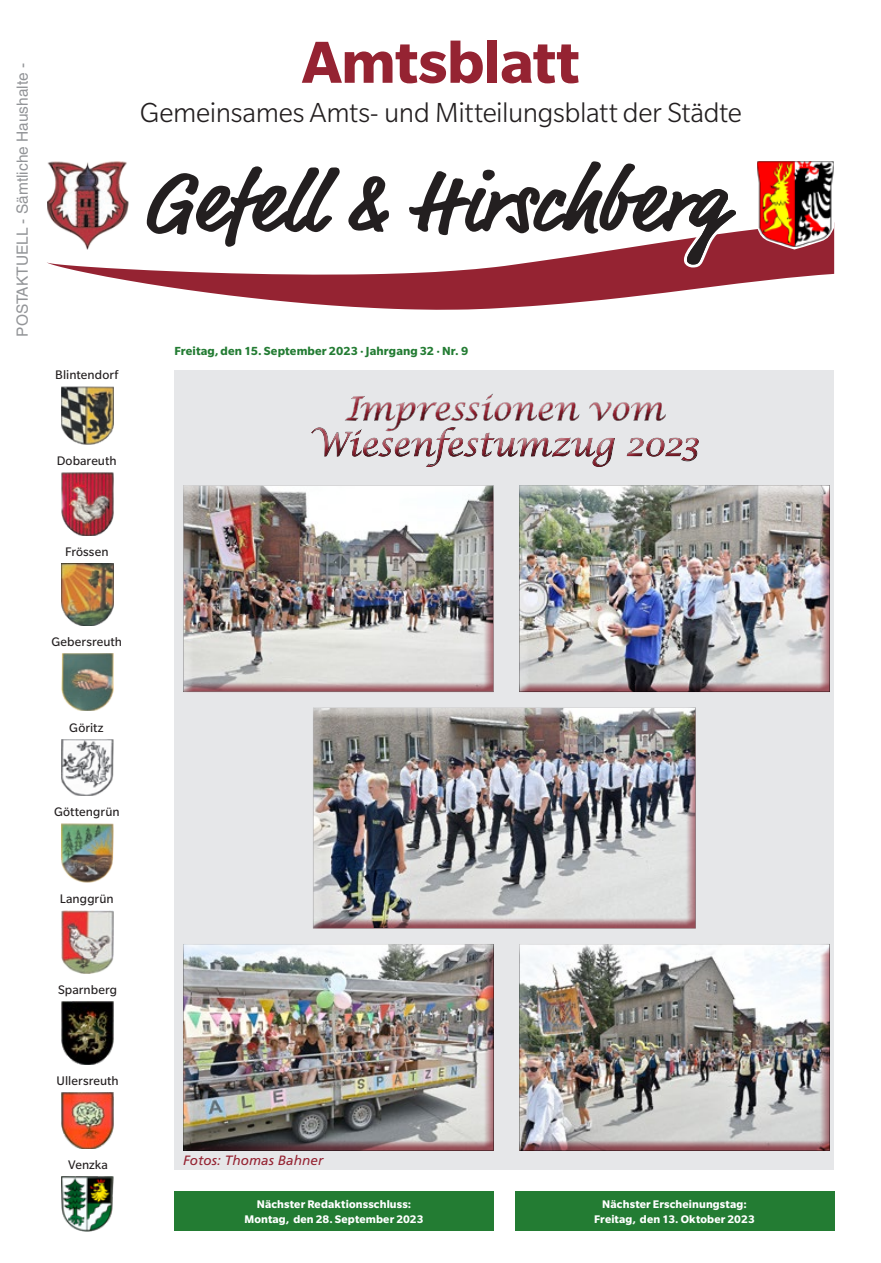
<style>
.page{position:relative;width:881px;height:1263px;background:#fff}
.page>*{position:absolute;margin:0;border:0;box-sizing:border-box;transform-origin:0 0}
.t1{font:700 64.5px "Slate Pro";letter-spacing:-.01em;color:#952332}
.t2{font:italic 33px "Lucida Calligraphy";letter-spacing:-.01em;color:#952332}
.t3{font:300 30px "Slate Pro";letter-spacing:-.01em;color:#231f20}
.t4{font:15.45px "Helvetica LT";color:#939598}
.t5{font:13.5px "Slate Pro";letter-spacing:.005em;color:#231f20}
.t6{font:italic 13.5px "Frutiger LT";letter-spacing:.005em;color:#952332}
.Ausgabedaten{font:700 12.75px "Slate Pro";letter-spacing:.01em;color:#237c33}
.Redaktionsschluss{font:700 12px "Slate Pro";letter-spacing:.01em;color:#fff}
</style>
<div class="page">
<svg style="left:47px;top:222px;width:786px;height:88px;fill:#952332"></svg>
<svg style="left:682px;top:211px;width:58px;height:58px"></svg>
<svg style="left:757px;top:228px;width:77px;height:22px"></svg>
<img style="left:757px;top:161px;width:76px;height:85px">
<div style="left:47px;top:166px;width:81px;height:87px;background:#fff"></div>
<img style="left:47px;top:161px;width:81px;height:88px">
<img style="left:62px;top:387px;width:51px;height:57px">
<img style="left:62px;top:473px;width:51px;height:63px">
<img style="left:62px;top:564px;width:51px;height:61px">
<img style="left:62px;top:653px;width:51px;height:58px">
<img style="left:62px;top:910px;width:51px;height:63px">
<img style="left:62px;top:1092px;width:51px;height:56px">
<img style="left:62px;top:1002px;width:51px;height:62px">
<img style="left:62px;top:824px;width:51px;height:58px">
<img style="left:62px;top:739px;width:51px;height:56px">
<img style="left:62px;top:1177px;width:51px;height:54px">
<svg style="left:147px;top:161px;width:588px;height:103px"></svg>
<div style="left:174px;top:370px;width:659px;height:800px;background:#e6e7e9"></div>
<div style="left:174px;top:1192px;width:319px;height:39px;background:#237c33"></div>
<div style="left:514px;top:1192px;width:319px;height:39px;background:#237c33"></div>
<div style="left:302px;top:386px;width:407px;height:84px;background:#231f20;opacity:.75"></div>
<div style="left:182px;top:485px;width:312px;height:207px;background:#952332;opacity:.75"></div>
<div style="left:518px;top:485px;width:312px;height:207px;background:#952332;opacity:.75"></div>
<div style="left:182px;top:944px;width:312px;height:207px;background:#952332;opacity:.75"></div>
<div style="left:312px;top:707px;width:384px;height:223px;background:#952332;opacity:.75"></div>
<div style="left:518px;top:944px;width:312px;height:207px;background:#952332;opacity:.75"></div>
<p class="t4" style="left:14px;top:337px;width:275px;rotate:-90deg">POSTAKTUELL - Sämtliche Haushalte -</p>
<h1 class="t1" style="left:302px;top:27px;width:278px">Amtsblatt</h1>
<h3 class="t3" style="left:140px;top:97px;width:603px">Gemeinsames Amts- und Mitteilungsblatt der Städte</h3>
<p class="t5" style="left:55px;top:368px;width:64px">Blintendorf</p>
<p class="t5" style="left:57px;top:454px;width:61px">Dobareuth</p>
<p class="Ausgabedaten" style="left:174px;top:344px;width:295px">Freitag, den 15. September 2023 · Jahrgang 32 · Nr. 9</p>
<h2 class="t2" style="left:310px;top:424px;width:390px">Wiesenfestumzug 2023</h2>
<p class="t5" style="left:65px;top:545px;width:45px">Frössen</p>
<p class="t5" style="left:52px;top:634px;width:72px">Gebersreuth</p>
<p class="t5" style="left:69px;top:720px;width:36px">Göritz</p>
<p class="t5" style="left:54px;top:805px;width:67px">Göttengrün</p>
<p class="t5" style="left:60px;top:891px;width:55px">Langgrün</p>
<p class="t5" style="left:58px;top:983px;width:61px">Sparnberg</p>
<p class="t5" style="left:57px;top:1073px;width:64px">Ullersreuth</p>
<p class="t5" style="left:68px;top:1158px;width:41px">Venzka</p>
<p class="t6" style="left:183px;top:1152px;width:142px">Fotos: Thomas Bahner</p>
<p class="Redaktionsschluss" style="left:257px;top:1198px;width:156px">Nächster Redaktionsschluss:</p>
<p class="Redaktionsschluss" style="left:244px;top:1212px;width:181px">Montag, den 28. September 2023</p>
<p class="Redaktionsschluss" style="left:602px;top:1198px;width:146px">Nächster Erscheinungstag:</p>
<p class="Redaktionsschluss" style="left:594px;top:1212px;width:162px">Freitag, den 13. Oktober 2023</p>
</div>
